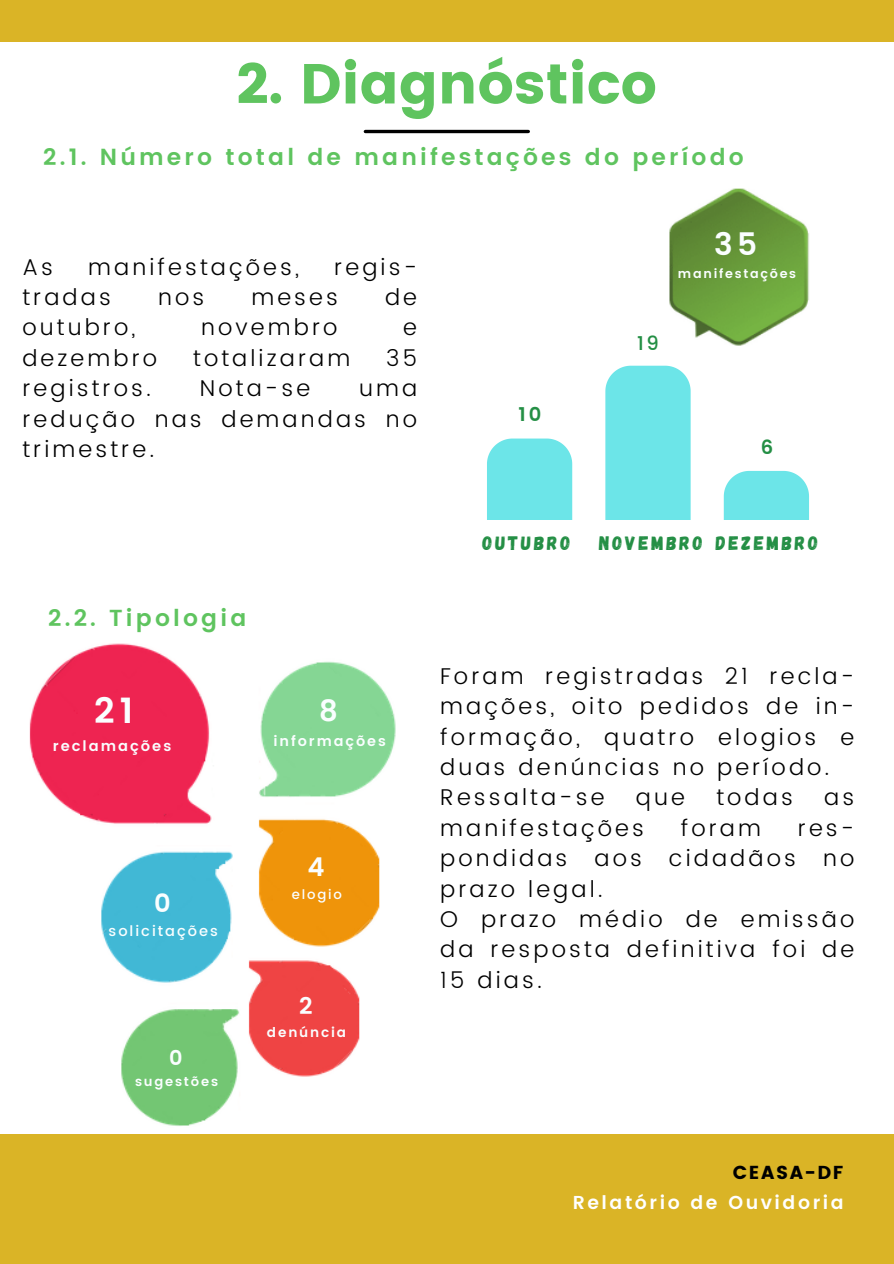
<style>
.page{position:relative;width:894px;height:1264px;background:#fff}
.page>*{position:absolute;margin:0;border:0;box-sizing:border-box;transform-origin:0 0}
.t1{font:56.25px "Poppins";color:#5fc45f}
.t2{font:600 35.7px "Poppins";color:#fafeff}
.t3{font:600 31.05px "Poppins";color:#fafeff}
.t4{font:600 29.1px "Poppins";color:#fafeff}
.t5{font:600 25.95px "Poppins";color:#fafeff}
.t6{font:600 25.65px "Poppins";color:#fafeff}
.t7{font:600 23.4px "Poppins";color:#fafeff}
.t8{font:600 23.25px "Poppins";letter-spacing:.135em;color:#5fc45f}
.t9{font:300 22.8px/30.3px "Poppins";letter-spacing:.135em;color:#000}
.t10{font:600 20.85px "Poppins";color:#fafeff}
.t11{font:19.5px "Gagalin";letter-spacing:.135em;color:#248f45}
.t12{font:600 19.5px "Poppins";color:#248f45}
.t13{font:500 19.5px "Poppins";color:#248f45}
.t14{font:600 18.75px "Poppins";letter-spacing:.135em;color:#fff}
.t15{font:18.75px "Poppins";letter-spacing:.09em;color:#000}
.t16{font:500 14.55px "Poppins";letter-spacing:.135em;color:#fafeff}
.t17{font:600 14.55px "Poppins";letter-spacing:.135em;color:#fafeff}
.t18{font:600 14.25px "Poppins";letter-spacing:.135em;color:#fafeff}
.t19{font:600 13.5px "Poppins";letter-spacing:.135em;color:#fafeff}
.t20{font:500 13.2px "Poppins";letter-spacing:.135em;color:#fafeff}
.t21{font:600 13.05px "Poppins";letter-spacing:.135em;color:#fafeff}
.t22{font:600 12.6px "Poppins";letter-spacing:.135em;color:#fafeff}
</style>
<div class="page">
<div style="left:0;top:1133px;width:893px;height:130px;background:#dab426"></div>
<div style="left:0;top:0;width:893px;height:42px;background:#dab426"></div>
<hr style="left:365px;top:130px;width:163px;height:3px;background:#000">
<div style="left:487px;top:438px;width:85px;height:81px;background:#6ce5e8"></div>
<div style="left:605px;top:366px;width:85px;height:153px;background:#6ce5e8"></div>
<svg style="left:723px;top:471px;width:85px;height:48px;background:#76e6e9"></svg>
<img style="left:669px;top:188px;width:140px;height:158px">
<img style="left:29px;top:643px;width:367px;height:483px">
<p class="t1" style="left:236px;top:51px;width:422px">2. Diagnóstico</p>
<p class="t8" style="left:43px;top:144px;width:701px">2.1. Número total de manifestações do período</p>
<p class="t9" style="left:22px;top:252px;width:32px">As</p>
<p class="t9" style="left:88px;top:252px;width:212px">manifestações,</p>
<p class="t9" style="left:334px;top:252px;width:84px">regis-</p>
<p class="t9" style="left:22px;top:282px;width:90px">tradas</p>
<p class="t9" style="left:158px;top:282px;width:48px">nos</p>
<p class="t9" style="left:251px;top:282px;width:88px">meses</p>
<p class="t9" style="left:385px;top:282px;width:33px">de</p>
<p class="t9" style="left:22px;top:312px;width:114px">outubro,</p>
<p class="t9" style="left:201px;top:312px;width:138px">novembro</p>
<p class="t9" style="left:403px;top:312px;width:15px">e</p>
<p class="t9" style="left:22px;top:343px;width:136px">dezembro</p>
<p class="t9" style="left:193px;top:343px;width:159px">totalizaram</p>
<p class="t9" style="left:386px;top:343px;width:32px">35</p>
<p class="t9" style="left:22px;top:373px;width:130px">registros.</p>
<p class="t9" style="left:200px;top:373px;width:112px">Nota-se</p>
<p class="t9" style="left:22px;top:373px;width:396px;text-align:justify;text-indent:336px">uma redução nas demandas no trimestre.</p>
<p class="t12" style="left:518px;top:402px;width:24px">10</p>
<h5 class="t3" style="left:714px;top:226px;width:44px">35</h5>
<h5 class="t22" style="left:677px;top:267px;width:120px">manifestações</h5>
<p class="t13" style="left:637px;top:332px;width:23px">19</p>
<p class="t12" style="left:760px;top:436px;width:14px">6</p>
<p class="t8" style="left:48px;top:604px;width:199px">2.2. Tipologia</p>
<p class="t2" style="left:94px;top:690px;width:41px">21</p>
<h1 class="t17" style="left:53px;top:737px;width:120px">reclamações</h1>
<h3 class="t4" style="left:319px;top:694px;width:20px">8</h3>
<p class="t18" style="left:273px;top:732px;width:114px">informações</p>
<p class="t6" style="left:154px;top:888px;width:18px">0</p>
<p class="t16" style="left:108px;top:922px;width:111px">solicitações</p>
<p class="t10" style="left:169px;top:1045px;width:15px">0</p>
<p class="t21" style="left:135px;top:1073px;width:85px">sugestões</p>
<p class="t5" style="left:307px;top:852px;width:19px">4</p>
<h2 class="t20" style="left:292px;top:886px;width:52px">elogio</h2>
<p class="t7" style="left:299px;top:992px;width:15px">2</p>
<p class="t19" style="left:267px;top:1024px;width:81px">denúncia</p>
<p class="t11" style="left:482px;top:530px;width:89px">OUTUBRO</p>
<p class="t11" style="left:599px;top:530px;width:105px">NOVEMBRO</p>
<p class="t11" style="left:715px;top:530px;width:104px">DEZEMBRO</p>
<p class="t9" style="left:440px;top:661px;width:415px">Foram registradas 21 recla&shy;mações, oito pedidos de in&shy;formação, quatro elogios e duas denúncias no período.<br>Ressalta-se</p>
<p class="t9" style="left:635px;top:782px;width:50px">que</p>
<p class="t9" style="left:716px;top:782px;width:78px">todas</p>
<p class="t9" style="left:824px;top:782px;width:32px">as</p>
<p class="t9" style="left:440px;top:812px;width:205px">manifestações</p>
<p class="t9" style="left:680px;top:812px;width:82px">foram</p>
<p class="t9" style="left:440px;top:812px;width:415px;text-indent:357px">res&shy;pondidas aos cidadãos no prazo legal.<br>O prazo médio de emissão da resposta definitiva foi de<br>15 dias.</p>
<h2 class="t15" style="left:732px;top:1161px;width:112px">CEASA-DF</h2>
<h5 class="t14" style="left:572px;top:1191px;width:272px">Relatório de Ouvidoria</h5>
</div>
